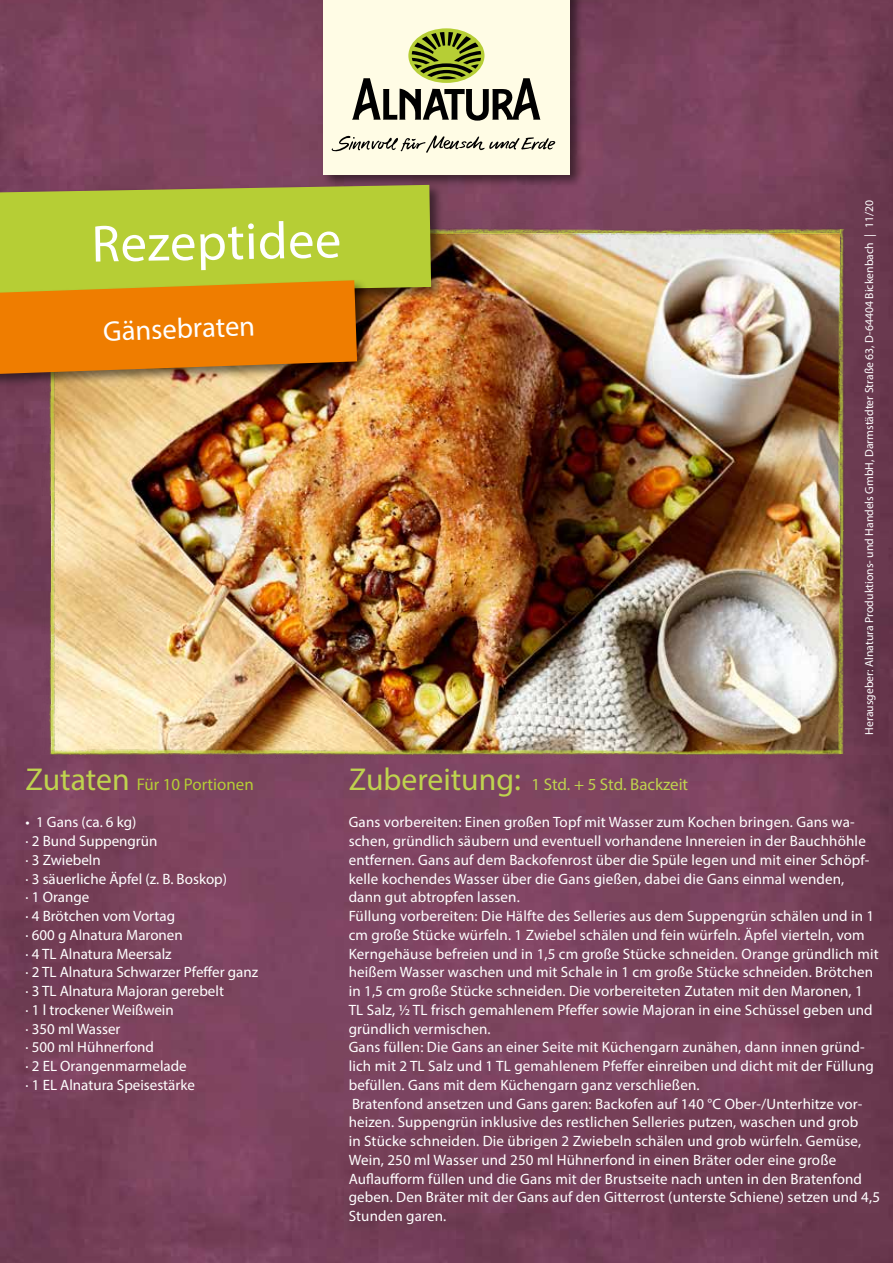
<style>
.page{position:relative;width:893px;height:1263px;background:#fff}
.page>*{position:absolute;margin:0;border:0;box-sizing:border-box;transform-origin:0 0}
.t1{font:52.5px "Myriad Pro";color:#fff}
.t2{font:28.5px "Myriad Pro";color:#fff}
.t3{font:16.95px "Myriad Pro";color:#bfd34e}
.t4{font:16.95px "Myriad Pro";color:#b6ce35}
.t5{font:15px/18.8px "Myriad Pro";letter-spacing:.01em;color:#fff}
.t6{font:11.7px "Myriad Pro";color:#fff}
.s1{font-size:31.65px;color:#bfd34e}
.s2{font-size:31.65px}
.s3{font-size:32.85px}
</style>
<div class="page">
<img style="left:0;top:0;width:893px;height:1263px">
<img style="left:61px;top:240px;width:769px;height:502px">
<img style="left:830px;top:229px;width:14px;height:525px">
<img style="left:42px;top:388px;width:19px;height:366px">
<img style="left:51px;top:742px;width:789px;height:19px">
<img style="left:445px;top:222px;width:395px;height:18px">
<div style="left:321px;top:0;width:263px;height:189px;background:#000;opacity:.5"></div>
<div style="left:323px;top:0;width:247px;height:174px;background:#fffce5"></div>
<svg style="left:408px;top:28px;width:76px;height:55px"></svg>
<svg style="left:352px;top:32px;width:189px;height:89px"></svg>
<svg style="left:332px;top:135px;width:223px;height:18px"></svg>
<div style="left:0;top:183px;width:445px;height:126px;background:#000;opacity:.5"></div>
<div style="left:0;top:185px;width:431px;height:109px;background:#b6ce35"></div>
<div style="left:0;top:279px;width:371px;height:109px;background:#000;opacity:.5"></div>
<svg style="left:0;top:280px;width:357px;height:94px;background:#e17f07"></svg>
<h1 class="t1" style="left:91px;top:212px;width:251px;rotate:-1deg">Rezeptidee</h1>
<h2 class="t2" style="left:102px;top:313px;width:154px;rotate:-2deg">Gänsebraten</h2>
<p class="t6" style="left:862px;top:735px;width:536px;rotate:-90deg">Herausgeber: Alnatura Produktions- und Handels GmbH, Darmstädter Straße 63, D-64404 Bickenbach | 11/20</p>
<p class="t4" style="left:26px;top:774px;width:230px"><span class="s1">Zutaten</span> Für 10 Portionen</p>
<p class="t5" style="left:26px;top:813px;width:234px">• 1 Gans (ca. 6 kg)<br>· 2 Bund Suppengrün<br>· 3 Zwiebeln<br>· 3 säuerliche Äpfel (z. B. Boskop)<br>· 1 Orange<br>· 4 Brötchen vom Vortag<br>· 600 g Alnatura Maronen<br>· 4 TL Alnatura Meersalz<br>· 2 TL Alnatura Schwarzer Pfeffer ganz · 3 TL Alnatura Majoran gerebelt<br>· 1 l trockener Weißwein<br>· 350 ml Wasser<br>· 500 ml Hühnerfond<br>· 2 EL Orangenmarmelade<br>· 1 EL Alnatura Speisestärke</p>
<p class="t3" style="left:349px;top:774px;width:341px"><span class="s2">Zubereitung</span><span class="s3">:</span> 1 Std. + 5 Std. Backzeit</p>
<p class="t5" style="left:349px;top:813px;width:533px">Gans vorbereiten: Einen großen Topf mit Wasser zum Kochen bringen. Gans wa&shy;schen, gründlich säubern und eventuell vorhandene Innereien in der Bauchhöhle entfernen. Gans auf dem Backofenrost über die Spüle legen und mit einer Schöpf&shy;kelle kochendes Wasser über die Gans gießen, dabei die Gans einmal wenden, dann gut abtropfen lassen.<br>Füllung vorbereiten: Die Hälfte des Selleries aus dem Suppengrün schälen und in 1 cm große Stücke würfeln. 1 Zwiebel schälen und fein würfeln. Äpfel vierteln, vom Kerngehäuse befreien und in 1,5 cm große Stücke schneiden. Orange gründlich mit heißem Wasser waschen und mit Schale in 1 cm große Stücke schneiden. Brötchen in 1,5 cm große Stücke schneiden. Die vorbereiteten Zutaten mit den Maronen, 1<br>TL Salz, ½ TL frisch gemahlenem Pfeffer sowie Majoran in eine Schüssel geben und gründlich vermischen.<br>Gans füllen: Die Gans an einer Seite mit Küchengarn zunähen, dann innen gründ&shy;lich mit 2 TL Salz und 1 TL gemahlenem Pfeffer einreiben und dicht mit der Füllung befüllen. Gans mit dem Küchengarn ganz verschließen.<br>Bratenfond ansetzen und Gans garen: Backofen auf 140 °C Ober-/Unterhitze vor&shy;heizen. Suppengrün inklusive des restlichen Selleries putzen, waschen und grob<br>in Stücke schneiden. Die übrigen 2 Zwiebeln schälen und grob würfeln. Gemüse, Wein, 250 ml Wasser und 250 ml Hühnerfond in einen Bräter oder eine große Auflaufform füllen und die Gans mit der Brustseite nach unten in den Bratenfond geben. Den Bräter mit der Gans auf den Gitterrost (unterste Schiene) setzen und 4,5<br>Stunden garen.</p>
</div>
